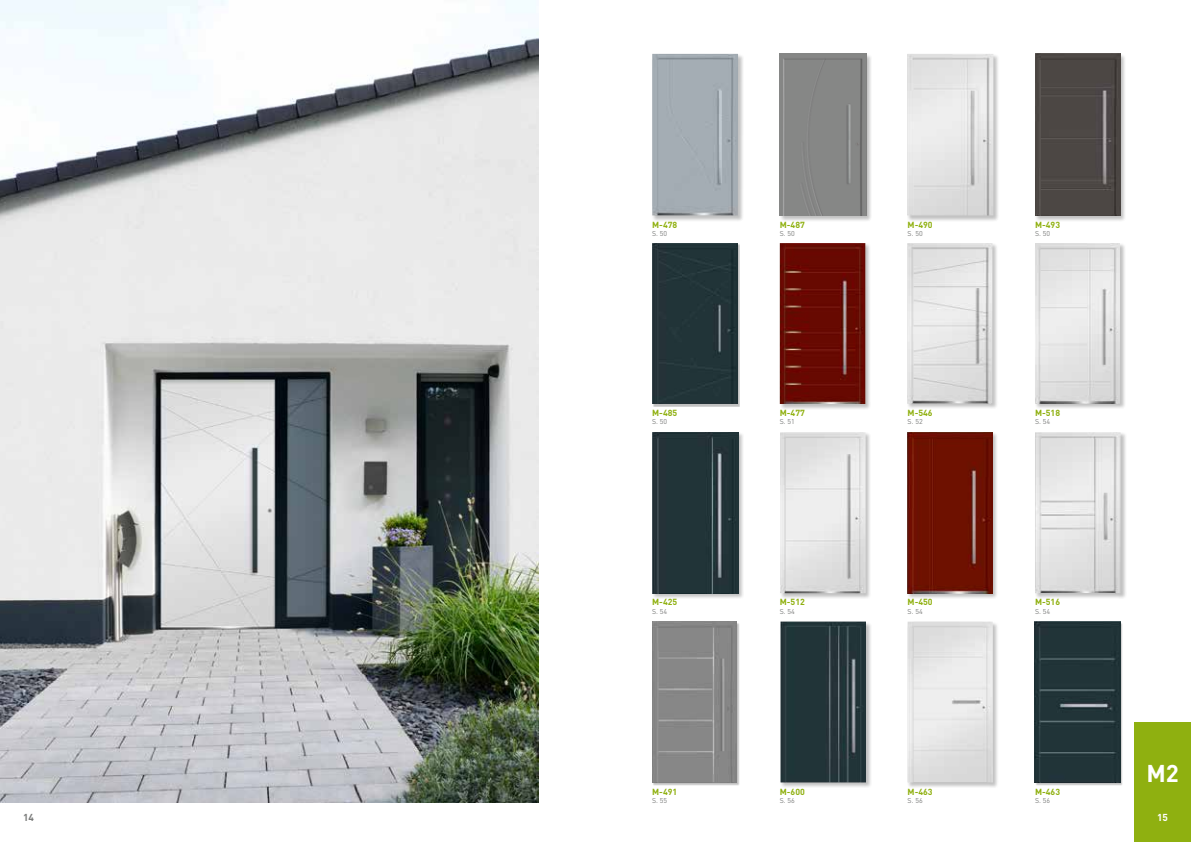
<style>
.page{position:relative;width:1191px;height:842px;background:#fff}
.page>*{position:absolute;margin:0;border:0;box-sizing:border-box;transform-origin:0 0}
.t1{font:700 24px "DIN Pro";color:#fff}
.t2{font:700 10px "DIN Pro";color:#7a7b7a}
.t3{font:700 10px "DIN Pro";color:#fff}
.t4{font:700 8.8px "DIN Pro";color:#8fb010}
.t5{font:7px "DIN Pro";color:#7a7b7a}
</style>
<div class="page">
<div style="left:1134px;top:721px;width:57px;height:121px;background:#8fb010"></div>
<img style="left:0;top:0;width:539px;height:802px">
<div style="left:651px;top:53px;width:93px;height:169px;background:#000;opacity:.25"></div>
<img style="left:652px;top:54px;width:86px;height:161px">
<div style="left:779px;top:53px;width:93px;height:169px;background:#000;opacity:.25"></div>
<img style="left:780px;top:54px;width:86px;height:161px">
<div style="left:652px;top:243px;width:88px;height:164px;background:#000;opacity:.25"></div>
<img style="left:652px;top:243px;width:85px;height:161px">
<div style="left:1034px;top:53px;width:92px;height:169px;background:#000;opacity:.25"></div>
<img style="left:1035px;top:54px;width:85px;height:161px">
<div style="left:906px;top:53px;width:93px;height:169px;background:#000;opacity:.25"></div>
<img style="left:907px;top:54px;width:86px;height:161px">
<div style="left:779px;top:242px;width:92px;height:168px;background:#000;opacity:.25"></div>
<img style="left:780px;top:243px;width:85px;height:161px">
<div style="left:906px;top:242px;width:92px;height:168px;background:#000;opacity:.25"></div>
<img style="left:907px;top:243px;width:85px;height:161px">
<div style="left:651px;top:432px;width:93px;height:167px;background:#000;opacity:.25"></div>
<img style="left:652px;top:432px;width:86px;height:161px">
<div style="left:1034px;top:242px;width:92px;height:168px;background:#000;opacity:.25"></div>
<img style="left:1035px;top:243px;width:85px;height:161px">
<div style="left:906px;top:432px;width:92px;height:167px;background:#000;opacity:.25"></div>
<img style="left:907px;top:432px;width:85px;height:161px">
<div style="left:1034px;top:432px;width:92px;height:167px;background:#000;opacity:.25"></div>
<img style="left:1035px;top:432px;width:85px;height:161px">
<div style="left:779px;top:432px;width:92px;height:167px;background:#000;opacity:.25"></div>
<img style="left:780px;top:432px;width:85px;height:161px">
<div style="left:652px;top:622px;width:87px;height:163px;background:#000;opacity:.25"></div>
<img style="left:652px;top:621px;width:85px;height:161px">
<div style="left:1035px;top:622px;width:87px;height:163px;background:#000;opacity:.25"></div>
<img style="left:1035px;top:621px;width:85px;height:161px">
<div style="left:906px;top:621px;width:92px;height:167px;background:#000;opacity:.25"></div>
<img style="left:907px;top:621px;width:85px;height:161px">
<div style="left:779px;top:621px;width:93px;height:168px;background:#000;opacity:.25"></div>
<img style="left:780px;top:621px;width:86px;height:161px">
<p class="t4" style="left:652px;top:219px;width:27px">M-478</p>
<p class="t5" style="left:652px;top:229px;width:17px">S. 50</p>
<p class="t4" style="left:780px;top:219px;width:27px">M-487</p>
<p class="t5" style="left:780px;top:229px;width:17px">S. 50</p>
<p class="t4" style="left:907px;top:219px;width:27px">M-490</p>
<p class="t5" style="left:907px;top:229px;width:17px">S. 50</p>
<p class="t4" style="left:1035px;top:219px;width:27px">M-493</p>
<p class="t5" style="left:1035px;top:229px;width:17px">S. 50</p>
<p class="t4" style="left:652px;top:407px;width:27px">M-485</p>
<p class="t5" style="left:652px;top:417px;width:17px">S. 50</p>
<p class="t4" style="left:780px;top:407px;width:27px">M-477</p>
<p class="t5" style="left:780px;top:417px;width:17px">S. 51</p>
<p class="t4" style="left:907px;top:407px;width:27px">M-546</p>
<p class="t5" style="left:907px;top:417px;width:17px">S. 52</p>
<p class="t4" style="left:1035px;top:407px;width:27px">M-518</p>
<p class="t5" style="left:1035px;top:417px;width:17px">S. 54</p>
<p class="t4" style="left:652px;top:596px;width:27px">M-425</p>
<p class="t5" style="left:652px;top:606px;width:17px">S. 54</p>
<p class="t4" style="left:780px;top:596px;width:27px">M-512</p>
<p class="t5" style="left:780px;top:606px;width:17px">S. 54</p>
<p class="t4" style="left:907px;top:596px;width:27px">M-450</p>
<p class="t5" style="left:907px;top:606px;width:17px">S. 54</p>
<p class="t4" style="left:1035px;top:596px;width:27px">M-516</p>
<p class="t5" style="left:1035px;top:606px;width:17px">S. 54</p>
<h1 class="t1" style="left:1146px;top:757px;width:34px">M2</h1>
<p class="t4" style="left:652px;top:786px;width:27px">M-491</p>
<p class="t5" style="left:652px;top:796px;width:17px">S. 55</p>
<p class="t4" style="left:780px;top:786px;width:27px">M-600</p>
<p class="t5" style="left:780px;top:796px;width:17px">S. 56</p>
<p class="t4" style="left:907px;top:786px;width:27px">M-463</p>
<p class="t5" style="left:907px;top:796px;width:17px">S. 56</p>
<p class="t4" style="left:1035px;top:786px;width:27px">M-463</p>
<p class="t5" style="left:1035px;top:796px;width:17px">S. 56</p>
<p class="t2" style="left:23px;top:811px;width:12px">14</p>
<p class="t3" style="left:1157px;top:811px;width:12px">15</p>
</div>
